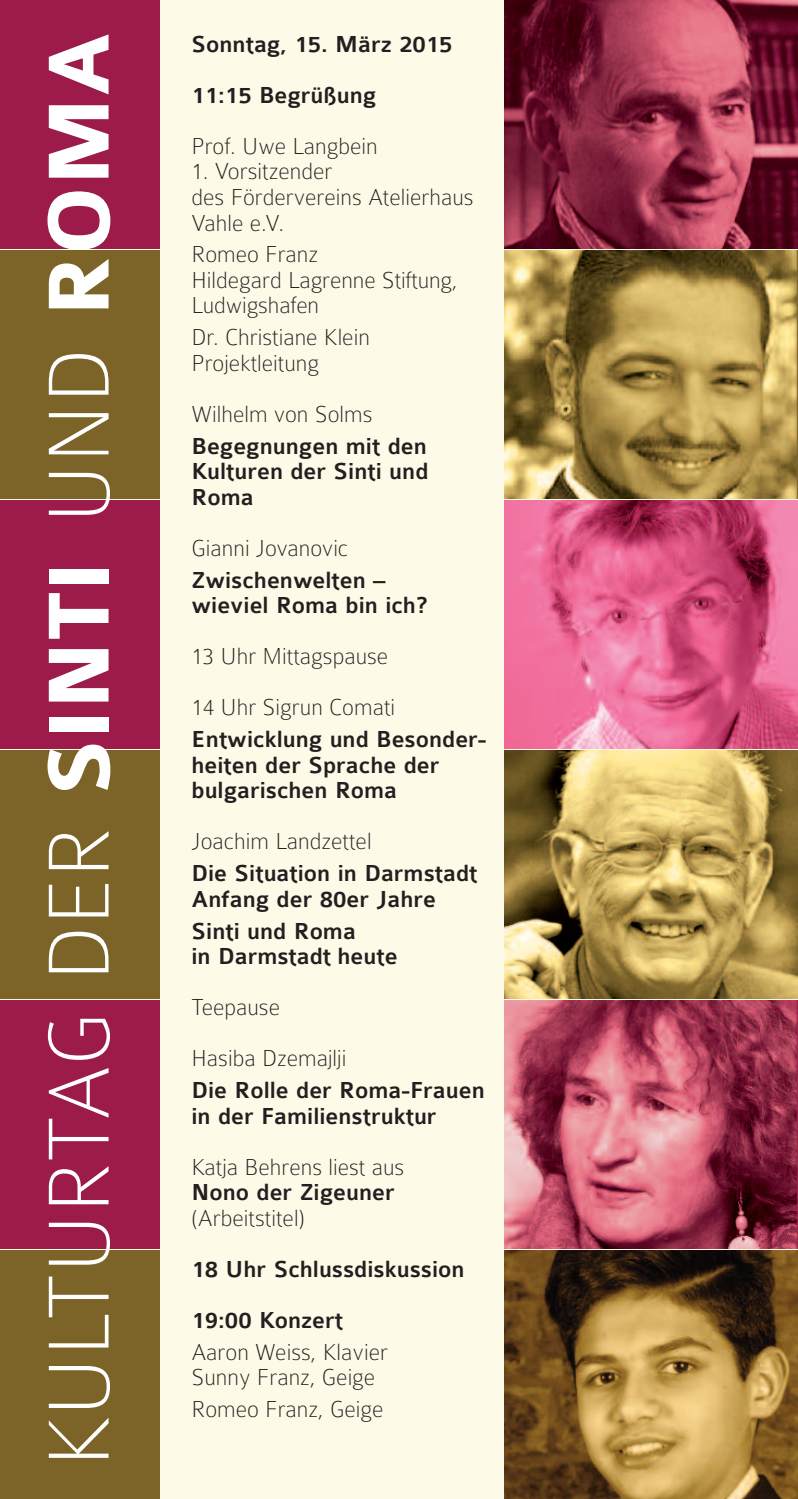
<style>
.page{position:relative;width:798px;height:1499px;background:#fff}
.page>*{position:absolute;margin:0;border:0;box-sizing:border-box;transform-origin:0 0}
.t1{font:100 92.25px "Colaborate";color:#fff}
.t2{font:100 24.75px/25.4px "Colaborate";color:#231f20}
.t3{font:500 24.75px/25.4px "Colaborate";color:#231f20}
.s1{font-weight:700}
</style>
<div class="page">
<div style="left:0;top:0;width:797px;height:1499px;background:#fefae8"></div>
<img style="left:504px;top:0;width:293px;height:1499px">
<div style="left:0;top:0;width:159px;height:249px;background:#9d1b4a"></div>
<div style="left:0;top:250px;width:159px;height:249px;background:#7c6327"></div>
<div style="left:0;top:500px;width:159px;height:249px;background:#9d1b4a"></div>
<div style="left:0;top:1000px;width:159px;height:249px;background:#9d1b4a"></div>
<div style="left:0;top:1250px;width:159px;height:249px;background:#7c6327"></div>
<div style="left:0;top:750px;width:159px;height:249px;background:#7c6327"></div>
<h1 class="t1" style="left:49px;top:1467px;width:1437px;rotate:-90deg">KULTURTAG DER <span class="s1">SINTI</span> UND <span class="s1">ROMA</span></h1>
<p class="t3" style="left:191px;top:21px;width:262px;line-height:51.1px">Sonntag, 15. März 2015<br>11:15 Begrüßung</p>
<p class="t2" style="left:191px;top:135px;width:188px">Prof. Uwe Langbein</p>
<p class="t2" style="left:191px;top:161px;width:283px">1. Vorsitzender<br>des Fördervereins Atelierhaus<br>Vahle e.V.</p>
<p class="t2" style="left:191px;top:244px;width:268px">Romeo Franz<br>Hildegard Lagrenne Stiftung,<br>Ludwigshafen</p>
<p class="t2" style="left:191px;top:327px;width:180px">Dr. Christiane Klein<br>Projektleitung</p>
<p class="t2" style="left:191px;top:403px;width:182px">Wilhelm von Solms</p>
<p class="t3" style="left:191px;top:435px;width:238px;text-align:justify">Begegnungen mit den Kulturen der Sinti und Roma</p>
<p class="t2" style="left:191px;top:537px;width:158px">Gianni Jovanovic</p>
<p class="t3" style="left:191px;top:569px;width:237px">Zwischenwelten – wieviel Roma bin ich?</p>
<p class="t2" style="left:191px;top:633px;width:205px;line-height:51.1px">13 Uhr Mittagspause<br>14 Uhr Sigrun Comati</p>
<p class="t3" style="left:191px;top:729px;width:296px">Entwicklung und Besonder&shy;heiten der Sprache der bulgarischen Roma</p>
<p class="t2" style="left:191px;top:831px;width:181px">Joachim Landzettel</p>
<p class="t3" style="left:191px;top:863px;width:287px">Die Situation in Darmstadt<br>Anfang der 80er Jahre</p>
<p class="t3" style="left:191px;top:920px;width:207px">Sinti und Roma<br>in Darmstadt heute</p>
<p class="t2" style="left:191px;top:984px;width:156px;line-height:51.1px">Teepause<br>Hasiba Dzemajlji</p>
<p class="t3" style="left:191px;top:1079px;width:295px">Die Rolle der Roma-Frauen in der Familienstruktur</p>
<p class="t2" style="left:191px;top:1156px;width:214px">Katja Behrens liest aus</p>
<p class="t3" style="left:191px;top:1181px;width:204px">Nono der Zigeuner</p>
<p class="t2" style="left:191px;top:1207px;width:115px">(Arbeitstitel)</p>
<p class="t3" style="left:191px;top:1245px;width:274px;line-height:51.1px">18 Uhr Schlussdiskussion<br>19:00 Konzert</p>
<p class="t2" style="left:191px;top:1341px;width:198px">Aaron Weiss, Klavier<br>Sunny Franz, Geige</p>
<p class="t2" style="left:191px;top:1398px;width:193px">Romeo Franz, Geige</p>
</div>
